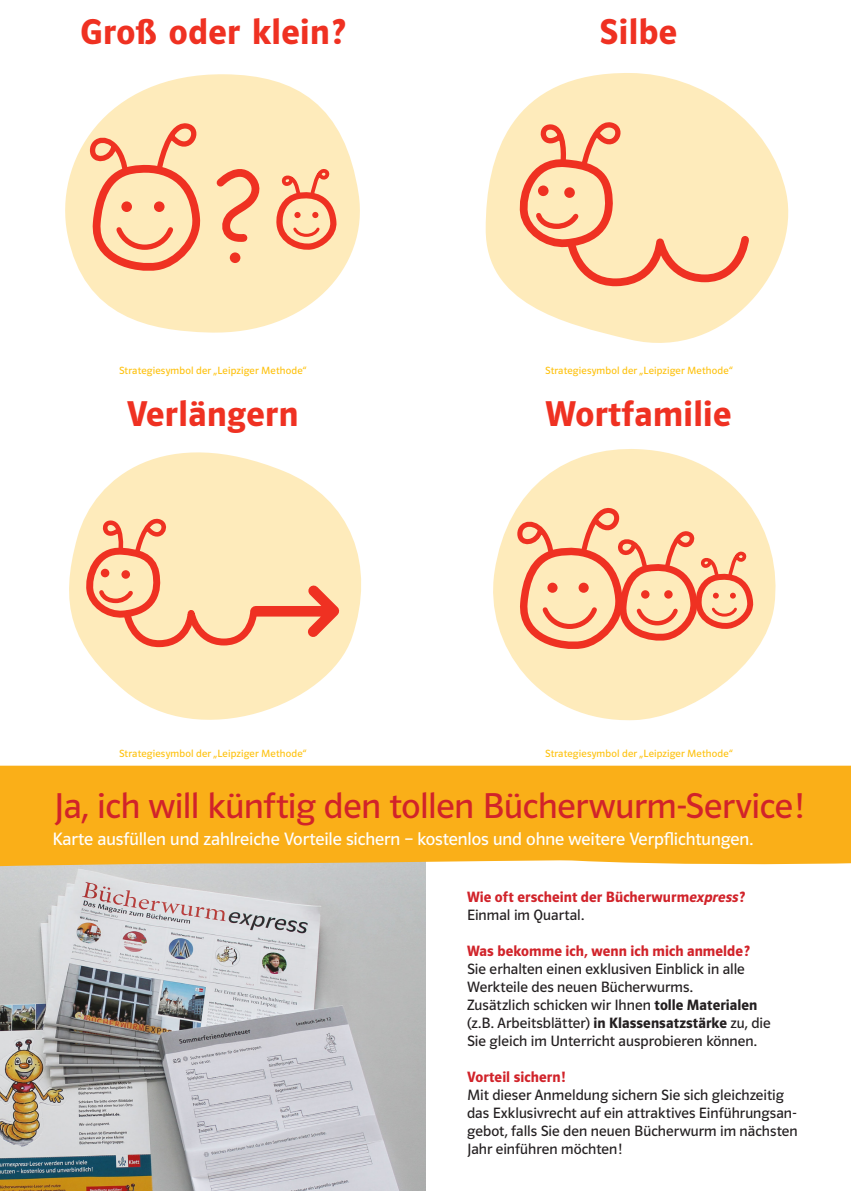
<style>
.page{position:relative;width:851px;height:1191px;background:#fff}
.page>*{position:absolute;margin:0;border:0;box-sizing:border-box;transform-origin:0 0}
.t1{font:36px "Polo ST11 K Buch";letter-spacing:-.01em;color:#d1232a}
.t2{font:36px "Polo ST11 K Hfett";letter-spacing:.01em;color:#ef3122}
.t3{font:18px "Polo ST11 K Buch";letter-spacing:-.005em;color:#fff}
.t4{font:15px/18px "Polo ST11 K Buch";letter-spacing:.005em;color:#231f20}
.t5{font:15px "Polo ST11 K Hfett";letter-spacing:.005em;color:#d1232a}
.t6{font:10.5px "Polo ST11 K Buch";letter-spacing:.015em;color:#fec210}
.s1{font-family:"Polo ST11 K Hfett Kursiv"}
.s2{font-family:"Polo ST11 K Hfett"}
</style>
<div class="page">
<img style="left:0;top:866px;width:425px;height:324px">
<div style="left:0;top:765px;width:850px;height:101px;background:#faaf18"></div>
<svg style="left:65px;top:74px;width:295px;height:259px;fill:#feebbb"></svg>
<svg style="left:276px;top:169px;width:64px;height:81px;background:#f9b58f"></svg>
<svg style="left:85px;top:123px;width:184px;height:147px;background:#fbc99f"></svg>
<div style="left:230px;top:252px;width:10px;height:11px;background:#ef3122;border-radius:50%"></div>
<svg style="left:485px;top:73px;width:304px;height:270px;fill:#feebbb"></svg>
<svg style="left:520px;top:120px;width:232px;height:169px;background:#fcd3a7"></svg>
<svg style="left:563px;top:187px;width:12px;height:11px"></svg>
<div style="left:537px;top:185px;width:11px;height:11px;background:#ef3122;border-radius:50%"></div>
<svg style="left:69px;top:452px;width:292px;height:268px;fill:#feebbb"></svg>
<svg style="left:86px;top:517px;width:262px;height:132px;background:#fbd0a5"></svg>
<div style="left:121px;top:570px;width:9px;height:9px;background:#ef3122;border-radius:50%"></div>
<svg style="left:100px;top:568px;width:9px;height:9px"></svg>
<svg style="left:493px;top:449px;width:283px;height:272px;fill:#feebbb"></svg>
<svg style="left:512px;top:508px;width:244px;height:140px;background:#fac39a"></svg>
<div style="left:547px;top:582px;width:10px;height:10px;background:#ef3122;border-radius:50%"></div>
<div style="left:578px;top:582px;width:10px;height:10px;background:#ef3122;border-radius:50%"></div>
<h1 class="t2" style="left:80px;top:11px;width:266px">Groß oder klein?</h1>
<h1 class="t2" style="left:599px;top:11px;width:79px">Silbe</h1>
<p class="t6" style="left:119px;top:364px;width:189px">Strategiesymbol der „Leipziger Methode“</p>
<p class="t6" style="left:545px;top:364px;width:189px">Strategiesymbol der „Leipziger Methode“</p>
<h1 class="t2" style="left:127px;top:394px;width:173px">Verlängern</h1>
<h1 class="t2" style="left:545px;top:394px;width:187px">Wortfamilie</h1>
<p class="t6" style="left:119px;top:747px;width:189px">Strategiesymbol der „Leipziger Methode“</p>
<p class="t6" style="left:545px;top:747px;width:189px">Strategiesymbol der „Leipziger Methode“</p>
<h1 class="t1" style="left:54px;top:786px;width:750px">Ja, ich will künftig den tollen Bücherwurm-Service!</h1>
<p class="t3" style="left:52px;top:829px;width:702px">Karte ausfüllen und zahlreiche Vorteile sichern – kostenlos und ohne weitere Verpflichtungen.</p>
<p class="t5" style="left:467px;top:888px;width:279px">Wie oft erscheint der Bücherwurm<span class="s1">express</span>?</p>
<p class="t4" style="left:467px;top:905px;width:118px">Einmal im Quartal.</p>
<p class="t5" style="left:467px;top:942px;width:284px">Was bekomme ich, wenn ich mich anmelde?</p>
<p class="t4" style="left:467px;top:959px;width:305px">Sie erhalten einen exklusiven Einblick in alle Werkteile des neuen Bücherwurms.<br>Zusätzlich schicken wir Ihnen <span class="s2">tolle Materialen </span>(z.B. Arbeitsblätter) <span class="s2">in Klassensatzstärke</span> zu, die Sie gleich im Unterricht ausprobieren können.</p>
<p class="t5" style="left:467px;top:1068px;width:100px">Vorteil sichern!</p>
<p class="t4" style="left:467px;top:1085px;width:332px">Mit dieser Anmeldung sichern Sie sich gleichzeitig das Exklusivrecht auf ein attraktives Einführungsan&shy;gebot, falls Sie den neuen Bücherwurm im nächsten Jahr einführen möchten!</p>
</div>
